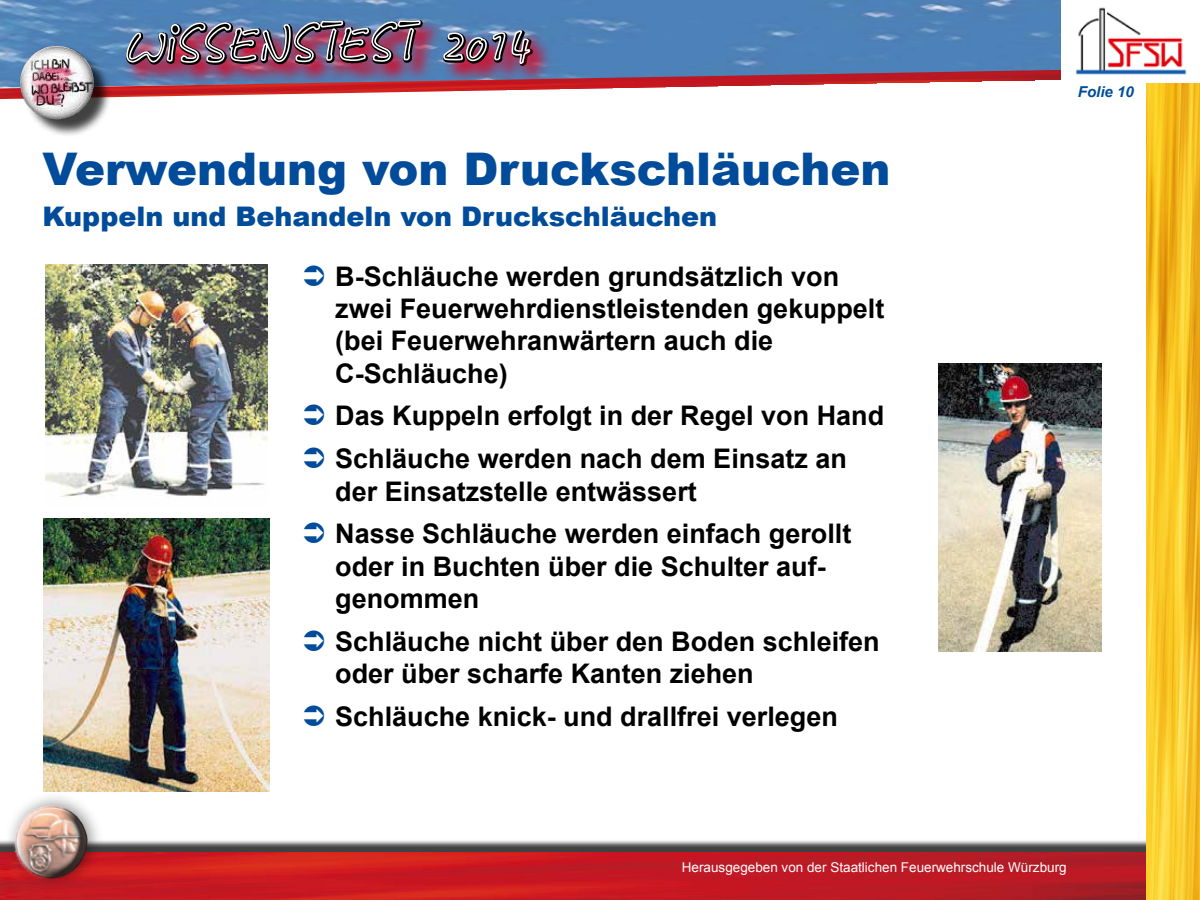
<style>
.page{position:relative;width:1200px;height:900px;background:#fff}
.page>*{position:absolute;margin:0;border:0;box-sizing:border-box;transform-origin:0 0}
.t1{font:900 45px "Arial";color:#004c9a}
.t2{font:700 27px/32.4px "Arial";color:#000}
.t3{font:900 27px "Arial";color:#004c9a}
.t4{font:italic 700 15px "Arial";color:#004c9a}
.t5{font:13.5px "Arial";color:#fff}
</style>
<div class="page">
<div style="left:0;top:839px;width:1200px;height:61px;background:#000;opacity:.75"></div>
<img style="left:0;top:853px;width:1147px;height:47px">
<img style="left:0;top:0;width:1061px;height:67px">
<img style="left:1147px;top:99px;width:53px;height:801px">
<img style="left:0;top:67px;width:1200px;height:32px">
<div style="left:4px;top:791px;width:101px;height:100px;background:#000;opacity:.44"></div>
<div style="left:8px;top:800px;width:63px;height:84px;background:#fff;opacity:.75"></div>
<div style="left:13px;top:800px;width:82px;height:87px;background:#000;opacity:.75"></div>
<div style="left:23px;top:49px;width:89px;height:89px;background:#000;opacity:.75"></div>
<img style="left:20px;top:47px;width:74px;height:73px">
<div style="left:1061px;top:0;width:139px;height:83px;background:#fff"></div>
<img style="left:1075px;top:7px;width:112px;height:68px">
<div style="left:507px;top:26px;width:48px;height:62px;background:#e2001a;opacity:.75"></div>
<svg style="left:125px;top:0;width:381px;height:99px;background:#847497"></svg>
<div style="left:513px;top:33px;width:36px;height:50px;background:#e2001a;opacity:.75"></div>
<img style="left:128px;top:22px;width:408px;height:47px">
<img style="left:45px;top:264px;width:223px;height:233px">
<img style="left:44px;top:518px;width:225px;height:274px">
<img style="left:938px;top:364px;width:164px;height:287px">
<h1 class="t1" style="left:43px;top:137px;width:849px">Verwendung von Druckschläuchen</h1>
<p class="t3" style="left:43px;top:197px;width:676px">Kuppeln und Behandeln von Druckschläuchen</p>
<p class="t2" style="left:335px;top:261px;width:551px">B-Schläuche werden grundsätzlich von zwei Feuerwehrdienstleistenden gekuppelt (bei Feuerwehranwärtern auch die C-Schläuche)</p>
<p class="t2" style="left:335px;top:395px;width:551px;line-height:42.8px">Das Kuppeln erfolgt in der Regel von Hand<br>Schläuche werden nach dem Einsatz an</p>
<p class="t2" style="left:335px;top:471px;width:518px;line-height:42.8px">der Einsatzstelle entwässert<br>Nasse Schläuche werden einfach gerollt</p>
<p class="t2" style="left:335px;top:551px;width:492px">oder in Buchten über die Schulter auf&shy;genommen</p>
<p class="t2" style="left:335px;top:626px;width:546px">Schläuche nicht über den Boden schleifen oder über scharfe Kanten ziehen</p>
<p class="t2" style="left:335px;top:701px;width:504px">Schläuche knick- und drallfrei verlegen</p>
<p class="t4" style="left:1078px;top:82px;width:57px">Folie 10</p>
<p class="t5" style="left:682px;top:859px;width:386px">Herausgegeben von der Staatlichen Feuerwehrschule Würzburg</p>
</div>
